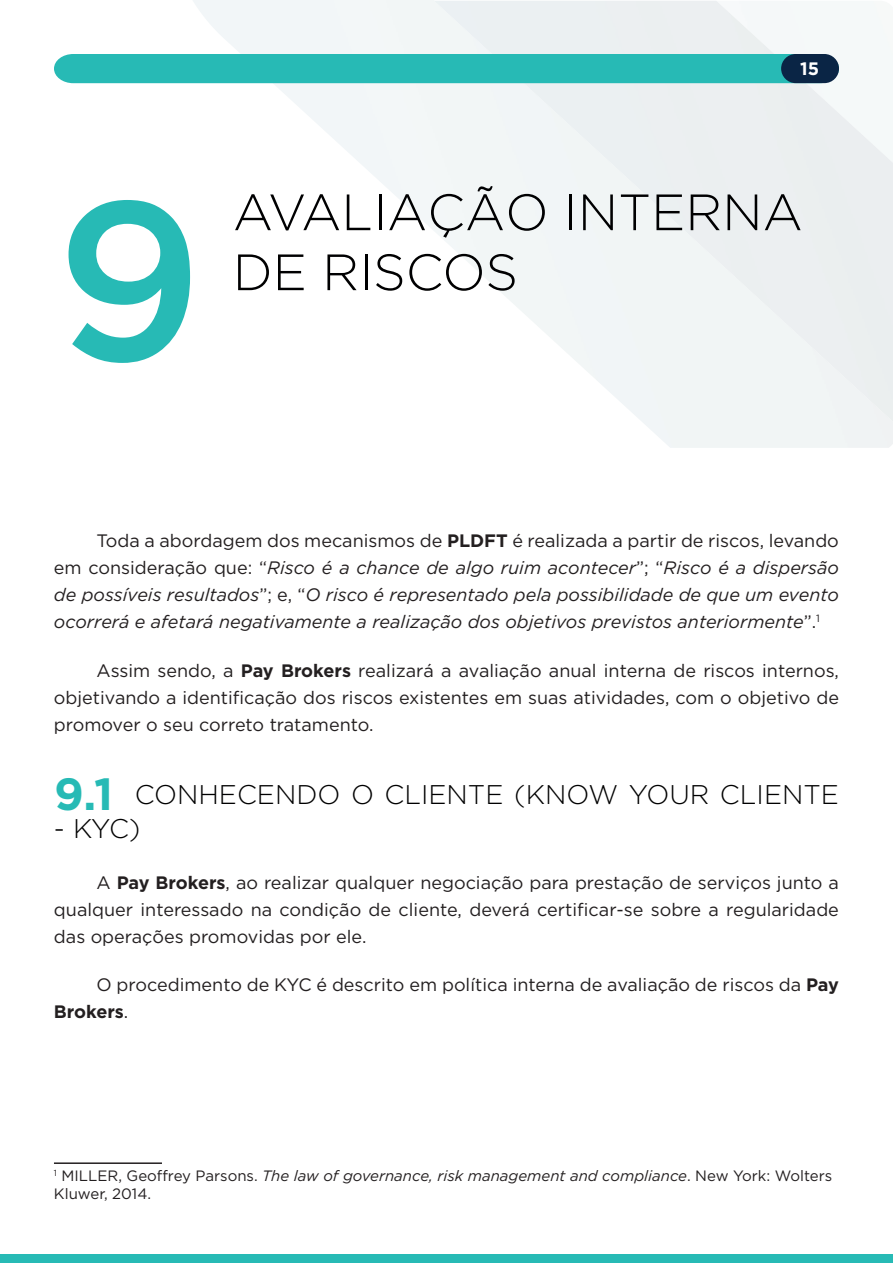
<style>
.page{position:relative;width:893px;height:1263px;background:#fff}
.page>*{position:absolute;margin:0;border:0;box-sizing:border-box;transform-origin:0 0}
.t1{font:500 225px "Gotham Pro";color:#27bab5}
.t2{font:300 51px "Gotham";color:#000001}
.t3{font:700 45px "Gotham Pro";color:#27bab5}
.t4{font:300 27px "Gotham";color:#000001}
.t5{font:18px/27px "Gotham Pro";color:#231f20;text-align:justify}
.t6{font:italic 18px/27px "Gotham Pro";color:#231f20;text-align:justify}
.t7{font:700 18px "Gotham";color:#fff}
.t8{font:15px/18px "Gotham Pro";color:#231f20}
.s1{font-style:normal}
.s2{font-weight:700;font-style:normal}
.s3{font-weight:700}
.s4{font-style:italic}
</style>
<div class="page">
<div style="left:54px;top:54px;width:785px;height:29px;background:#27bab5"></div>
<div style="left:781px;top:54px;width:58px;height:29px;background:#0a2545;border-radius:15px"></div>
<div style="left:0;top:1254px;width:893px;height:9px;background:#27bab5"></div>
<hr style="left:54px;top:1162px;width:108px;height:2px;background:#231f20">
<h1 class="t1" style="left:55px;top:153px;width:149px">9</h1>
<p class="t7" style="left:800px;top:58px;width:20px">15</p>
<h2 class="t2" style="left:233px;top:184px;width:571px">AVALIAÇÃO INTERNA</h2>
<h2 class="t2" style="left:233px;top:244px;width:287px">DE RISCOS</h2>
<p class="t6" style="left:54px;top:527px;width:786px;text-indent:43px"><span class="s1">Toda a abordagem dos mecanismos de</span> <span class="s2">PLDFT</span> <span class="s1">é realizada a partir de riscos, levando em consideração que: “</span>Risco é a chance de algo ruim acontecer<span class="s1">”; “</span>Risco é a dispersão de possíveis resultados<span class="s1">”; e, “</span>O risco é representado pela possibilidade de que um evento ocorrerá e afetará negativamente a realização dos objetivos previstos anteriormente<span class="s1">”.</span><sup>1</sup></p>
<p class="t5" style="left:54px;top:657px;width:786px;text-indent:43px">Assim sendo, a <span class="s3">Pay Brokers</span> realizará a avaliação anual interna de riscos internos, objetivando a identificação dos riscos existentes em suas atividades, com o objetivo de promover o seu correto tratamento.</p>
<h3 class="t3" style="left:54px;top:768px;width:60px">9.1</h3>
<h3 class="t4" style="left:135px;top:780px;width:706px">CONHECENDO O CLIENTE (KNOW YOUR CLIENTE</h3>
<h3 class="t4" style="left:54px;top:814px;width:88px">- KYC)</h3>
<p class="t5" style="left:54px;top:869px;width:786px;text-indent:43px">A <span class="s3">Pay Brokers</span>, ao realizar qualquer negociação para prestação de serviços junto a qualquer interessado na condição de cliente, deverá certificar-se sobre a regularidade das operações promovidas por ele.</p>
<p class="t5" style="left:54px;top:971px;width:786px;text-indent:43px">O procedimento de KYC é descrito em política interna de avaliação de riscos da <span class="s3">Pay<br>Brokers</span>.</p>
<p class="t8" style="left:54px;top:1167px;width:780px"><sup>1</sup> MILLER, Geoffrey Parsons. <span class="s4">The law of governance, risk management and compliance</span>. New York: Wolters<br>Kluwer, 2014.</p>
</div>
